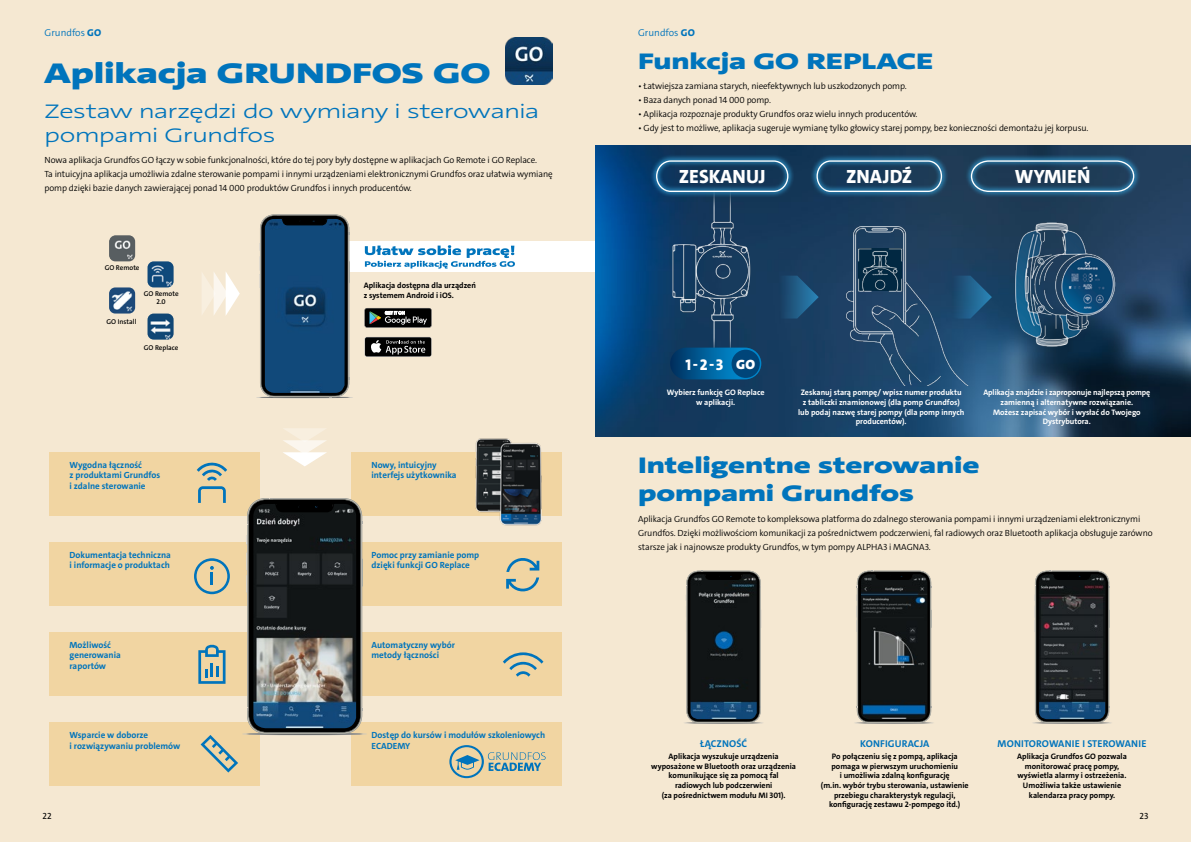
<style>
.page{position:relative;width:1191px;height:842px;background:#f5e8d2}
.page>*{position:absolute;margin:0;border:0;box-sizing:border-box;transform-origin:0 0}
.t1{font:900 29px "Grundfos The Sans Extd";letter-spacing:-.005em;color:#0074bc}
.t2{font:900 23px/28px "Grundfos The Sans Extd";letter-spacing:-.005em;color:#0074bc}
.t3{font:300 20px/24px "Grundfos The Sans Extd";letter-spacing:-.02em;color:#0074bc}
.t4{font:800 19.4px "Grundfos The Sans";color:#fff}
.t5{font:800 15.7px "Grundfos The Sans";color:#fff}
.t6{font:700 10px "Grundfos The Sans";letter-spacing:.015em;color:#0074bc}
.t7{font:300 10px "Grundfos The Sans";color:#0074bc}
.t8{font:300 9px/14px "Grundfos The Sans";letter-spacing:-.01em;color:#000}
.t9{font:700 9px/10.8px "Grundfos The Sans";color:#0074bc}
.t10{font:9px "Grundfos The Sans";color:#000}
.t11{font:700 8px/9.6px "Grundfos The Sans";color:#000;text-align:center}
.t12{font:700 8px/9.6px "Grundfos The Sans";color:#fff;text-align:center}
.t13{font:600 7px/8px "Grundfos The Sans";color:#000;text-align:center}
.s1{font-weight:800}
.s2{font-weight:900;font-size:13.6px}
</style>
<div class="page">
<div style="left:352px;top:452px;width:210px;height:64px;background:#f1d5a2"></div>
<div style="left:50px;top:452px;width:210px;height:64px;background:#f1d5a2"></div>
<div style="left:352px;top:542px;width:210px;height:64px;background:#f1d5a2"></div>
<div style="left:50px;top:542px;width:210px;height:64px;background:#f1d5a2"></div>
<div style="left:352px;top:632px;width:210px;height:64px;background:#f1d5a2"></div>
<div style="left:50px;top:632px;width:210px;height:64px;background:#f1d5a2"></div>
<div style="left:352px;top:722px;width:210px;height:64px;background:#f1d5a2"></div>
<div style="left:50px;top:722px;width:210px;height:64px;background:#f1d5a2"></div>
<div style="left:333px;top:241px;width:262px;height:31px;background:#fff"></div>
<svg style="left:365px;top:245px;width:150px;height:24px"></svg>
<svg style="left:364px;top:308px;width:67px;height:20px"></svg>
<hr style="left:359px;top:334px;width:77px;height:2px;background:#bfbfbf">
<div style="left:364px;top:337px;width:67px;height:20px;background:#515253;border-radius:2px"></div>
<div style="left:365px;top:337px;width:66px;height:19px;background:#010101;border-radius:2px"></div>
<svg style="left:371px;top:340px;width:54px;height:14px"></svg>
<hr style="left:242px;top:733px;width:125px;height:2px;background:#c2c3c1;border-radius:50%">
<svg style="left:259px;top:214px;width:91px;height:184px;background:#1e496f"></svg>
<svg style="left:685px;top:571px;width:76px;height:153px;background:#202a30"></svg>
<svg style="left:856px;top:571px;width:76px;height:153px;background:#272f33"></svg>
<svg style="left:1034px;top:571px;width:76px;height:153px;background:#2b3237"></svg>
<svg style="left:246px;top:498px;width:117px;height:236px;background:#404547"></svg>
<img style="left:505px;top:37px;width:47px;height:48px">
<img style="left:109px;top:235px;width:26px;height:26px">
<img style="left:147px;top:261px;width:27px;height:26px">
<img style="left:147px;top:314px;width:27px;height:26px">
<img style="left:109px;top:287px;width:26px;height:27px">
<svg style="left:202px;top:272px;width:38px;height:43px"></svg>
<svg style="left:283px;top:429px;width:44px;height:37px"></svg>
<img style="left:475px;top:438px;width:67px;height:88px">
<svg style="left:506px;top:558px;width:33px;height:34px"></svg>
<svg style="left:503px;top:652px;width:40px;height:25px"></svg>
<svg style="left:449px;top:745px;width:96px;height:33px"></svg>
<svg style="left:197px;top:462px;width:30px;height:41px"></svg>
<svg style="left:194px;top:558px;width:36px;height:36px"></svg>
<svg style="left:198px;top:645px;width:27px;height:39px"></svg>
<svg style="left:201px;top:735px;width:37px;height:37px"></svg>
<img style="left:595px;top:146px;width:596px;height:291px">
<img style="left:1008px;top:198px;width:129px;height:195px">
<img style="left:663px;top:145px;width:98px;height:245px">
<img style="left:833px;top:175px;width:150px;height:211px">
<svg style="left:670px;top:348px;width:91px;height:31px;background:#015b93"></svg>
<div style="left:731px;top:350px;width:29px;height:28px;background:#004579;border-radius:50%"></div>
<svg style="left:775px;top:275px;width:43px;height:44px;background:#1d4e76"></svg>
<svg style="left:949px;top:275px;width:43px;height:44px;background:#1d537b"></svg>
<svg style="left:810px;top:154px;width:138px;height:44px;background:#1c496c"></svg>
<svg style="left:816px;top:160px;width:126px;height:33px;background:#305776"></svg>
<svg style="left:650px;top:154px;width:144px;height:44px;background:#17456a"></svg>
<div style="left:656px;top:160px;width:132px;height:32px;border:1px solid #fff;border-radius:15px"></div>
<svg style="left:964px;top:154px;width:176px;height:44px;background:#204a6b"></svg>
<svg style="left:970px;top:160px;width:165px;height:33px;background:#335773"></svg>
<p class="t7" style="left:45px;top:26px;width:58px">Grundfos <span class="s1">GO</span></p>
<p class="t7" style="left:638px;top:26px;width:58px">Grundfos <span class="s1">GO</span></p>
<h1 class="t1" style="left:45px;top:55px;width:447px">Aplikacja GRUNDFOS GO</h1>
<h2 class="t2" style="left:638px;top:47px;width:297px">Funkcja GO REPLACE</h2>
<p class="t8" style="left:638px;top:79px;width:270px">• Łatwiejsza zamiana starych, nieefektywnych lub uszkodzonych pomp.</p>
<p class="t8" style="left:638px;top:93px;width:134px">• Baza danych ponad 14 000 pomp.</p>
<p class="t8" style="left:638px;top:107px;width:281px">• Aplikacja rozpoznaje produkty Grundfos oraz wielu innych producentów.</p>
<p class="t8" style="left:638px;top:122px;width:452px">• Gdy jest to możliwe, aplikacja sugeruje wymianę tylko głowicy starej pompy, bez konieczności demontażu jej korpusu.</p>
<h3 class="t3" style="left:45px;top:99px;width:496px">Zestaw narzędzi do wymiany i sterowania pompami Grundfos</h3>
<p class="t8" style="left:45px;top:153px;width:509px">Nowa aplikacja Grundfos GO łączy w sobie funkcjonalności, które do tej pory były dostępne w aplikacjach Go Remote i GO Replace.<br>Ta intuicyjna aplikacja umożliwia zdalne sterowanie pompami i innymi urządzeniami elektronicznymi Grundfos oraz ułatwia wymianę pomp dzięki bazie danych zawierającej ponad 14 000 produktów Grundfos i innych producentów.</p>
<p class="t13" style="left:105px;top:263px;width:36px">GO Remote</p>
<p class="t13" style="left:106px;top:317px;width:32px">GO Install</p>
<p class="t13" style="left:144px;top:290px;width:36px">GO Remote<br>2.0</p>
<p class="t13" style="left:144px;top:343px;width:36px">GO Replace</p>
<p class="t9" style="left:70px;top:459px;width:92px">Wygodna łączność<br>z produktami Grundfos i zdalne sterowanie</p>
<p class="t9" style="left:70px;top:549px;width:103px">Dokumentacja techniczna i informacje o produktach</p>
<p class="t9" style="left:70px;top:639px;width:53px">Możliwość generowania raportów</p>
<p class="t9" style="left:70px;top:730px;width:112px">Wsparcie w doborze<br>i rozwiązywaniu problemów</p>
<p class="t11" style="left:364px;top:281px;width:114px;text-align:left">Aplikacja dostępna dla urządzeń z systemem Android i iOS.</p>
<p class="t9" style="left:371px;top:459px;width:87px">Nowy, intuicyjny interfejs użytkownika</p>
<p class="t9" style="left:371px;top:549px;width:109px">Pomoc przy zamianie pomp dzięki funkcji GO Replace</p>
<p class="t9" style="left:371px;top:639px;width:85px">Automatyczny wybór metody łączności</p>
<p class="t9" style="left:371px;top:730px;width:175px">Dostęp do kursów i modułów szkoleniowych<br>ECADEMY</p>
<h3 class="t4" style="left:679px;top:163px;width:88px">ZESKANUJ</h3>
<h3 class="t4" style="left:846px;top:163px;width:68px">ZNAJDŹ</h3>
<h3 class="t4" style="left:1014px;top:163px;width:77px">WYMIEŃ</h3>
<h3 class="t5" style="left:685px;top:354px;width:71px">1-2-3 <span class="s2">GO</span></h3>
<p class="t12" style="left:667px;top:388px;width:99px">Wybierz funkcję GO Replace w aplikacji.</p>
<p class="t12" style="left:798px;top:388px;width:168px">Zeskanuj starą pompę/ wpisz numer produktu z tabliczki znamionowej (dla pomp Grundfos) lub podaj nazwę starej pompy (dla pomp innych producentów).</p>
<p class="t12" style="left:983px;top:388px;width:168px">Aplikacja znajdzie i zaproponuje najlepszą pompę zamienną i alternatywne rozwiązanie.<br>Możesz zapisać wybór i wysłać do Twojego Dystrybutora.</p>
<h2 class="t2" style="left:638px;top:451px;width:343px">Inteligentne sterowanie pompami Grundfos</h2>
<p class="t8" style="left:638px;top:512px;width:516px">Aplikacja Grundfos GO Remote to kompleksowa platforma do zdalnego sterowania pompami i innymi urządzeniami elektronicznymi<br>Grundfos. Dzięki możliwościom komunikacji za pośrednictwem podczerwieni, fal radiowych oraz Bluetooth aplikacja obsługuje zarówno starsze jak i najnowsze produkty Grundfos, w tym pompy ALPHA3 i MAGNA3.</p>
<p class="t6" style="left:700px;top:737px;width:49px">ŁĄCZNOŚĆ</p>
<p class="t11" style="left:651px;top:752px;width:146px">Aplikacja wyszukuje urządzenia wyposażone w Bluetooth oraz urządzenia komunikujące się za pomocą fal radiowych lub podczerwieni<br>(za pośrednictwem modułu MI 301).</p>
<p class="t6" style="left:860px;top:737px;width:71px">KONFIGURACJA</p>
<p class="t11" style="left:821px;top:752px;width:149px">Po połączeniu się z pompą, aplikacja pomaga w pierwszym uruchomieniu<br>i umożliwia zdalną konfigurację<br>(m.in. wybór trybu sterowania, ustawienie przebiegu charakterystyk regulacji, konfigurację zestawu 2-pompego itd.)</p>
<p class="t6" style="left:997px;top:737px;width:150px">MONITOROWANIE I STEROWANIE</p>
<p class="t11" style="left:1017px;top:752px;width:111px">Aplikacja Grundfos GO pozwala monitorować pracę pompy, wyświetla alarmy i ostrzeżenia.<br>Umożliwia także ustawienie kalendarza pracy pompy.</p>
<p class="t10" style="left:43px;top:811px;width:11px">22</p>
<p class="t10" style="left:1139px;top:811px;width:10px">23</p>
</div>
